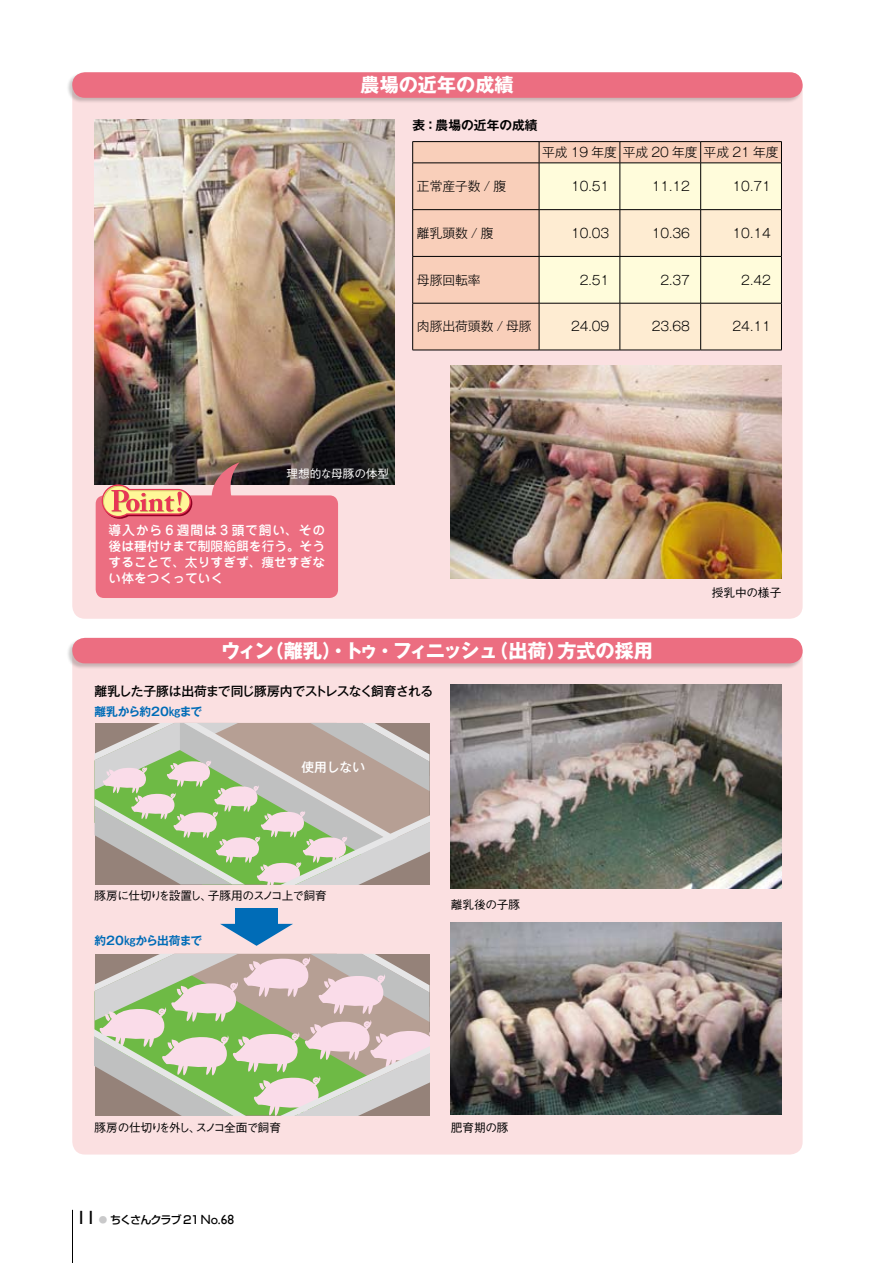
<style>
.page{position:relative;width:893px;height:1263px;background:#fff}
.page>*{position:absolute;margin:0;border:0;box-sizing:border-box;transform-origin:0 0}
.t1{font:700 19.2px "Gothic MB101 Pr 6 N";color:#fff}
.t2{font:19.2px "Gill Sans";color:#000}
.t3{font:13.35px "Gill Sans";color:#000}
.t4{font:300 12.75px "Gothic MB101 Pr 6 N";color:#000}
.t5{font:500 12.75px/15.9px "Jun 34 Pro";color:#fff;text-align:justify}
.t6{font:500 12.75px "Gothic MB101 Pr 6 N";letter-spacing:-.035em;color:#000}
.t7{font:700 12.75px "Gothic MB101 Pr 6 N De";color:#000}
.t8{font:500 12.75px "Gothic MB101 Pr 6 N";color:#fff}
.t9{font:500 11.7px "Gothic BBB Pr 6";letter-spacing:-.075em;color:#000}
.t10{font:500 11.7px "Gothic BBB Pr 6";letter-spacing:-.03em;color:#000}
.t11{font:500 11.7px "Gothic BBB Pr 6";letter-spacing:-.05em;color:#000}
.t12{font:500 11.7px "Gothic BBB Pr 6";letter-spacing:-.07em;color:#000}
.t13{font:700 11.7px "Gothic MB101 Pr 6 N De";letter-spacing:-.02em;color:#006cb7}
.t14{font:700 11.7px "Gothic MB101 Pr 6 N De";letter-spacing:-.04em;color:#006cb7}
.t15{font:500 11.7px "Gothic BBB Pr 6";letter-spacing:-.015em;color:#fff}
.t16{font:500 11.1px "Shin Go Pr 6 N";letter-spacing:-.1em;color:#000}
.t17{font:8.55px "Shin Go Pr 6 N";color:#c9c9ca}
</style>
<div class="page">
<div style="left:72px;top:72px;width:731px;height:547px;background:#fbe0e1;border-radius:13px"></div>
<div style="left:72px;top:638px;width:731px;height:516px;background:#fbe0e1;border-radius:13px"></div>
<svg style="left:95px;top:954px;width:334px;height:161px"></svg>
<hr style="left:72px;top:1210px;width:1px;height:53px;background:#000">
<div style="left:66px;top:72px;width:737px;height:32px;background:#000;opacity:.2"></div>
<div style="left:72px;top:72px;width:731px;height:26px;background:#ec6e81;border-radius:13px"></div>
<div style="left:66px;top:638px;width:737px;height:31px;background:#000;opacity:.2"></div>
<div style="left:72px;top:638px;width:731px;height:25px;background:#ec6e81;border-radius:13px"></div>
<img style="left:451px;top:685px;width:330px;height:204px">
<img style="left:451px;top:923px;width:330px;height:191px">
<img style="left:95px;top:119px;width:299px;height:366px">
<img style="left:451px;top:366px;width:330px;height:212px">
<svg style="left:413px;top:142px;width:126px;height:208px;background:#f4cbb6"></svg>
<hr style="left:412px;top:141px;width:127px;height:1px;background:#000">
<svg style="left:412px;top:142px;width:1px;height:21px"></svg>
<hr style="left:539px;top:141px;width:81px;height:1px;background:#000">
<hr style="left:620px;top:141px;width:81px;height:1px;background:#000">
<hr style="left:701px;top:141px;width:81px;height:1px;background:#000">
<svg style="left:539px;top:142px;width:243px;height:208px"></svg>
<hr style="left:412px;top:163px;width:127px;height:1px;background:#000">
<hr style="left:412px;top:163px;width:1px;height:46px;background:#000">
<hr style="left:539px;top:163px;width:81px;height:1px;background:#000">
<hr style="left:539px;top:163px;width:1px;height:46px;background:#000">
<hr style="left:620px;top:163px;width:81px;height:1px;background:#000">
<hr style="left:620px;top:163px;width:1px;height:46px;background:#000">
<hr style="left:701px;top:163px;width:81px;height:1px;background:#000">
<hr style="left:700px;top:163px;width:1px;height:46px;background:#000">
<hr style="left:781px;top:163px;width:1px;height:46px;background:#000">
<hr style="left:412px;top:209px;width:127px;height:1px;background:#000">
<hr style="left:412px;top:210px;width:1px;height:46px;background:#000">
<hr style="left:539px;top:209px;width:81px;height:1px;background:#000">
<hr style="left:539px;top:210px;width:1px;height:46px;background:#000">
<hr style="left:620px;top:209px;width:81px;height:1px;background:#000">
<hr style="left:620px;top:210px;width:1px;height:46px;background:#000">
<hr style="left:701px;top:209px;width:81px;height:1px;background:#000">
<hr style="left:700px;top:210px;width:1px;height:46px;background:#000">
<hr style="left:781px;top:210px;width:1px;height:46px;background:#000">
<hr style="left:412px;top:256px;width:127px;height:1px;background:#000">
<hr style="left:412px;top:257px;width:1px;height:46px;background:#000">
<hr style="left:539px;top:256px;width:81px;height:1px;background:#000">
<hr style="left:539px;top:257px;width:1px;height:46px;background:#000">
<hr style="left:620px;top:256px;width:81px;height:1px;background:#000">
<hr style="left:620px;top:257px;width:1px;height:46px;background:#000">
<hr style="left:701px;top:256px;width:81px;height:1px;background:#000">
<hr style="left:700px;top:257px;width:1px;height:46px;background:#000">
<hr style="left:781px;top:257px;width:1px;height:46px;background:#000">
<hr style="left:412px;top:303px;width:127px;height:1px;background:#000">
<hr style="left:412px;top:303px;width:1px;height:47px;background:#000">
<hr style="left:539px;top:303px;width:81px;height:1px;background:#000">
<hr style="left:539px;top:303px;width:1px;height:47px;background:#000">
<hr style="left:620px;top:303px;width:81px;height:1px;background:#000">
<hr style="left:620px;top:303px;width:1px;height:47px;background:#000">
<hr style="left:701px;top:303px;width:81px;height:1px;background:#000">
<hr style="left:700px;top:303px;width:1px;height:47px;background:#000">
<hr style="left:781px;top:303px;width:1px;height:47px;background:#000">
<hr style="left:412px;top:350px;width:127px;height:1px;background:#000">
<hr style="left:539px;top:350px;width:81px;height:1px;background:#000">
<hr style="left:620px;top:350px;width:81px;height:1px;background:#000">
<hr style="left:701px;top:350px;width:81px;height:1px;background:#000">
<div style="left:235px;top:908px;width:43px;height:19px;background:#006cb7"></div>
<svg style="left:220px;top:924px;width:73px;height:22px"></svg>
<svg style="left:95px;top:723px;width:334px;height:161px;background:#b5bba2"></svg>
<div style="left:96px;top:495px;width:242px;height:103px;background:#ec6e81;border-radius:9px"></div>
<svg style="left:100px;top:483px;width:93px;height:36px"></svg>
<svg style="left:209px;top:462px;width:31px;height:34px"></svg>
<h1 class="t1" style="left:361px;top:69px;width:155px">農場の近年の成績</h1>
<p class="t7" style="left:412px;top:115px;width:127px">表：農場の近年の成績</p>
<p class="t4" style="left:417px;top:176px;width:91px">正常産子数 / 腹</p>
<p class="t4" style="left:417px;top:222px;width:78px">離乳頭数 / 腹</p>
<p class="t4" style="left:542px;top:142px;width:76px">平成 19 年度</p>
<p class="t4" style="left:623px;top:142px;width:76px">平成 20 年度</p>
<p class="t4" style="left:704px;top:142px;width:76px">平成 21 年度</p>
<p class="t4" style="left:571px;top:176px;width:40px">10.51</p>
<p class="t4" style="left:571px;top:222px;width:40px">10.03</p>
<p class="t4" style="left:652px;top:176px;width:40px">11.12</p>
<p class="t4" style="left:652px;top:222px;width:40px">10.36</p>
<p class="t4" style="left:733px;top:176px;width:40px">10.71</p>
<p class="t4" style="left:733px;top:222px;width:40px">10.14</p>
<p class="t4" style="left:417px;top:269px;width:65px">母豚回転率</p>
<p class="t4" style="left:417px;top:316px;width:116px">肉豚出荷頭数 / 母豚</p>
<p class="t4" style="left:580px;top:269px;width:31px">2.51</p>
<p class="t4" style="left:571px;top:316px;width:40px">24.09</p>
<p class="t4" style="left:660px;top:269px;width:31px">2.37</p>
<p class="t4" style="left:652px;top:316px;width:40px">23.68</p>
<p class="t4" style="left:741px;top:269px;width:31px">2.42</p>
<p class="t4" style="left:733px;top:316px;width:40px">24.11</p>
<p class="t15" style="left:286px;top:464px;width:104px">理想的な母豚の体型</p>
<p class="t5" style="left:109px;top:521px;width:218px">導入から 6 週間は 3 頭で飼い、その後は種付けまで制限給餌を行う。そうすることで、太りすぎず、痩せすぎない体をつくっていく</p>
<p class="t10" style="left:712px;top:583px;width:71px">授乳中の様子</p>
<h1 class="t1" style="left:265px;top:634px;width:85px">（離乳）・</h1>
<h1 class="t1" style="left:221px;top:634px;width:54px">ウィン</h1>
<h1 class="t1" style="left:489px;top:634px;width:78px">（出荷）</h1>
<h1 class="t1" style="left:557px;top:634px;width:97px">方式の採用</h1>
<h1 class="t1" style="left:375px;top:634px;width:124px">・フィニッシュ</h1>
<h1 class="t1" style="left:344px;top:634px;width:36px">トゥ</h1>
<p class="t6" style="left:95px;top:680px;width:340px">離乳した子豚は出荷まで同じ豚房内でストレスなく飼育される</p>
<p class="t13" style="left:95px;top:702px;width:109px">離乳から約20㎏まで</p>
<p class="t8" style="left:301px;top:756px;width:65px">使用しない</p>
<p class="t9" style="left:208px;top:886px;width:120px">子豚用のスノコ上で飼育</p>
<p class="t11" style="left:95px;top:886px;width:119px">豚房に仕切りを設置し、</p>
<p class="t14" style="left:95px;top:930px;width:109px">約20㎏から出荷まで</p>
<p class="t9" style="left:196px;top:1118px;width:87px">スノコ全面で飼育</p>
<p class="t12" style="left:95px;top:1118px;width:108px">豚房の仕切りを外し、</p>
<h1 class="t2" style="left:77px;top:1206px;width:21px">11</h1>
<p class="t16" style="left:110px;top:1210px;width:90px">ちくさんクラブ 21</p>
<p class="t3" style="left:200px;top:1212px;width:35px">No.68</p>
<p class="t17" style="left:99px;top:1212px;width:10px">●</p>
<p class="t10" style="left:451px;top:895px;width:71px">離乳後の子豚</p>
<p class="t10" style="left:451px;top:1118px;width:59px">肥育期の豚</p>
</div>
